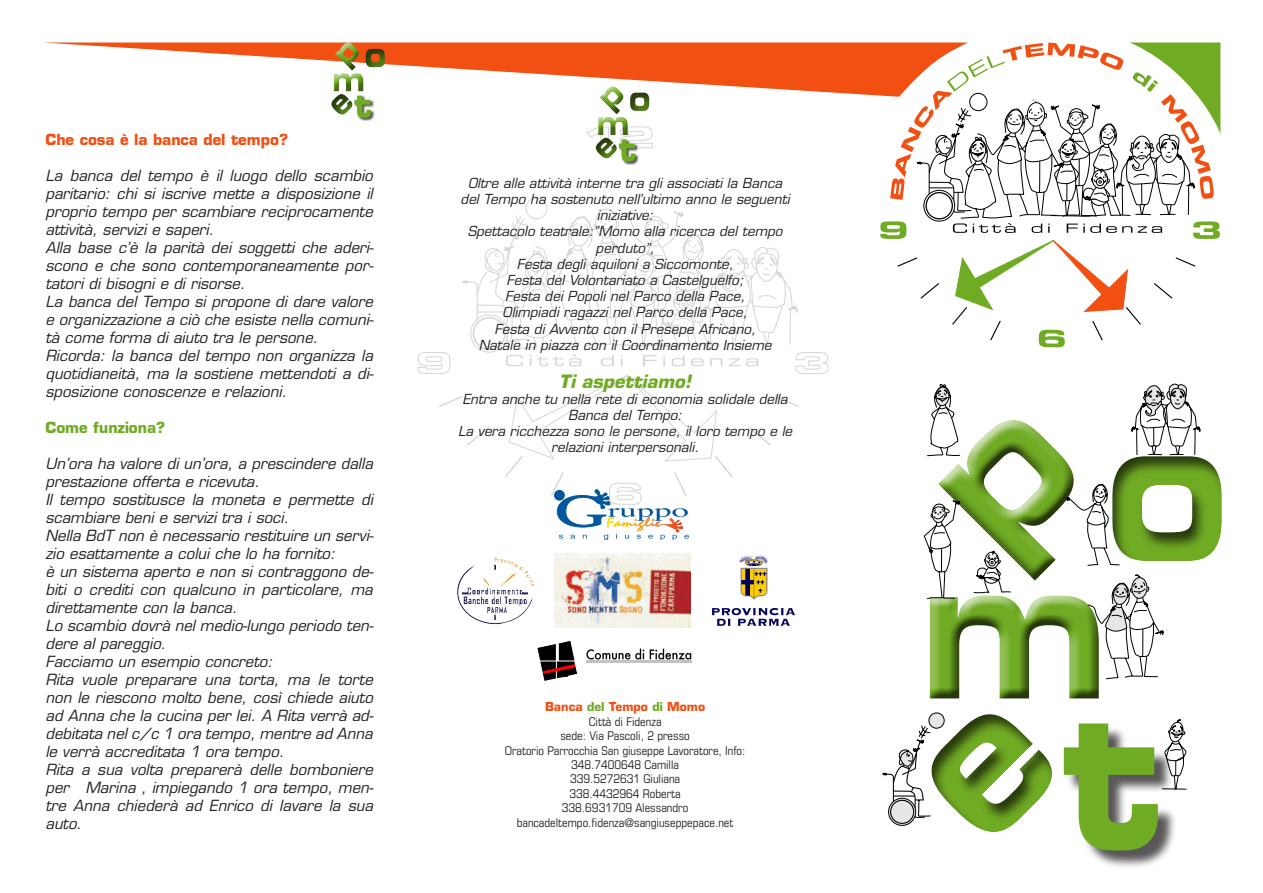
<style>
.page{position:relative;width:1263px;height:893px;background:#fff}
.page>*{position:absolute;margin:0;border:0;box-sizing:border-box;transform-origin:0 0}
.t1{font:italic 700 18px "Eurostile";color:#70ab24}
.t2{font:italic 15px/18px "Eurostile";color:#231f20;text-align:justify}
.t3{font:700 15px "Eurostile";color:#f24f12}
.t4{font:700 15px "Eurostile";color:#70ab24}
.t5{font:italic 13.5px/16.2px "Eurostile";color:#231f20;text-align:center}
.t6{font:condensed 12px "Eurostile";color:#231f20}
.t7{font:700 12px "Eurostile";color:#f24f12}
.s1{color:#70ab24}
</style>
<div class="page">
<svg style="left:462px;top:211px;width:336px;height:141px"></svg>
<svg style="left:417px;top:352px;width:412px;height:22px"></svg>
<svg style="left:508px;top:127px;width:145px;height:247px"></svg>
<svg style="left:881px;top:712px;width:171px;height:120px"></svg>
<svg style="left:888px;top:798px;width:28px;height:27px"></svg>
<div style="left:888px;top:798px;width:28px;height:28px;border:1px solid #000;border-radius:50%"></div>
<div style="left:891px;top:800px;width:23px;height:23px;background:#e6e6e6;border-radius:50%"></div>
<div style="left:890px;top:800px;width:24px;height:24px;border:1px solid #000;border-radius:50%"></div>
<svg style="left:1064px;top:719px;width:123px;height:148px"></svg>
<svg style="left:51px;top:43px;width:829px;height:53px;fill:#f24f12"></svg>
<svg style="left:880px;top:43px;width:342px;height:655px"></svg>
<div style="left:619px;top:139px;width:20px;height:26px;background:#231f20;opacity:.75"></div>
<div style="left:593px;top:135px;width:24px;height:24px;background:#fff"></div>
<div style="left:597px;top:84px;width:27px;height:19px;background:#fff"></div>
<svg style="left:594px;top:85px;width:55px;height:77px"></svg>
<div style="left:627px;top:90px;width:23px;height:21px;background:#231f20;opacity:.75"></div>
<img style="left:457px;top:557px;width:76px;height:68px">
<img style="left:555px;top:554px;width:136px;height:73px">
<svg style="left:712px;top:608px;width:83px;height:18px"></svg>
<img style="left:739px;top:555px;width:29px;height:45px">
<svg style="left:538px;top:641px;width:39px;height:39px"></svg>
<hr style="left:586px;top:660px;width:106px;height:2px;background:#c2c2c2">
<svg style="left:586px;top:649px;width:58px;height:10px"></svg>
<svg style="left:650px;top:649px;width:41px;height:10px"></svg>
<svg style="left:439px;top:375px;width:360px;height:165px"></svg>
<div style="left:354px;top:95px;width:21px;height:26px;background:#231f20;opacity:.75"></div>
<div style="left:329px;top:91px;width:24px;height:24px;background:#fff"></div>
<svg style="left:330px;top:42px;width:55px;height:76px"></svg>
<div style="left:363px;top:46px;width:23px;height:21px;background:#231f20;opacity:.75"></div>
<p class="t3" style="left:45px;top:130px;width:244px">Che cosa è la banca del tempo?</p>
<p class="t2" style="left:45px;top:166px;width:329px">La banca del tempo è il luogo dello scambio paritario: chi si iscrive mette a disposizione il proprio tempo per scambiare reciprocamente attività, servizi e saperi.</p>
<p class="t2" style="left:45px;top:238px;width:330px">Alla base c’è la parità dei soggetti che aderi&shy;scono e che sono contemporaneamente por&shy;tatori di bisogni e di risorse.</p>
<p class="t2" style="left:45px;top:292px;width:330px">La banca del Tempo si propone di dare valore e organizzazione a ciò che esiste nella comuni&shy;tà come forma di aiuto tra le persone.</p>
<p class="t2" style="left:45px;top:346px;width:330px">Ricorda: la banca del tempo non organizza la quotidianeità, ma la sostiene mettendoti a di&shy;sposizione conoscenze e relazioni.</p>
<p class="t4" style="left:45px;top:418px;width:121px">Come funziona?</p>
<p class="t2" style="left:45px;top:454px;width:329px">Un’ora ha valore di un’ora, a prescindere dalla prestazione offerta e ricevuta.</p>
<p class="t2" style="left:45px;top:490px;width:329px">Il tempo sostitusce la moneta e permette di scambiare beni e servizi tra i soci.</p>
<p class="t2" style="left:45px;top:526px;width:330px">Nella BdT non è necessario restituire un servi&shy;zio esattamente a colui che lo ha fornito:</p>
<p class="t2" style="left:45px;top:562px;width:330px">è un sistema aperto e non si contraggono de&shy;biti o crediti con qualcuno in particolare, ma direttamente con la banca.</p>
<p class="t2" style="left:45px;top:616px;width:330px">Lo scambio dovrà nel medio-lungo periodo ten&shy;dere al pareggio.</p>
<p class="t2" style="left:45px;top:652px;width:229px">Facciamo un esempio concreto:</p>
<p class="t2" style="left:45px;top:670px;width:330px">Rita vuole preparare una torta, ma le torte non le riescono molto bene, così chiede aiuto ad Anna che la cucina per lei. A Rita verrà ad&shy;debitata nel c/c 1 ora tempo, mentre ad Anna le verrà accreditata 1 ora tempo.</p>
<p class="t2" style="left:45px;top:760px;width:330px">Rita a sua volta preparerà delle bomboniere per Marina , impiegando 1 ora tempo, men&shy;tre Anna chiederà ad Enrico di lavare la sua auto.</p>
<p class="t5" style="left:461px;top:175px;width:330px">Oltre alle attività interne tra gli associati la Banca del Tempo ha sostenuto nell’ultimo anno le seguenti iniziative:</p>
<p class="t5" style="left:468px;top:223px;width:316px">Spettacolo teatrale:”Momo alla ricerca del tempo perduto”,</p>
<p class="t5" style="left:517px;top:256px;width:218px">Festa degli aquiloni a Siccomonte,</p>
<p class="t5" style="left:506px;top:272px;width:239px">Festa del Volontariato a Castelguelfo;</p>
<p class="t5" style="left:505px;top:288px;width:242px">Festa dei Popoli nel Parco della Pace,</p>
<p class="t5" style="left:503px;top:304px;width:246px">Olimpiadi ragazzi nel Parco della Pace,</p>
<p class="t5" style="left:494px;top:321px;width:263px">Festa di Avvento con il Presepe Africano,</p>
<p class="t5" style="left:479px;top:337px;width:294px">Natale in piazza con il Coordinamento Insieme</p>
<p class="t1" style="left:559px;top:370px;width:133px">Ti aspettiamo!</p>
<p class="t5" style="left:463px;top:391px;width:326px">Entra anche tu nella rete di economia solidale della<br>Banca del Tempo:</p>
<p class="t5" style="left:458px;top:423px;width:336px">La vera ricchezza sono le persone, il loro tempo e le relazioni interpersonali.</p>
<p class="t7" style="left:545px;top:699px;width:161px">Banca <span class="s1">del</span> Tempo <span class="s1">di</span> Momo</p>
<p class="t6" style="left:589px;top:714px;width:74px">Città di Fidenza</p>
<p class="t6" style="left:560px;top:729px;width:131px">sede: Via Pascoli, 2 presso</p>
<p class="t6" style="left:505px;top:743px;width:242px">Oratorio Parrocchia San giuseppe Lavoratore, Info:</p>
<p class="t6" style="left:571px;top:757px;width:109px">348.7400648 Camilla</p>
<p class="t6" style="left:570px;top:772px;width:112px">339.5272631 Giuliana</p>
<p class="t6" style="left:569px;top:786px;width:113px">338.4432964 Roberta</p>
<p class="t6" style="left:562px;top:801px;width:128px">338.6931709 Alessandro</p>
<p class="t6" style="left:517px;top:815px;width:218px">bancadeltempo.fidenza@sangiuseppepace.net</p>
</div>
